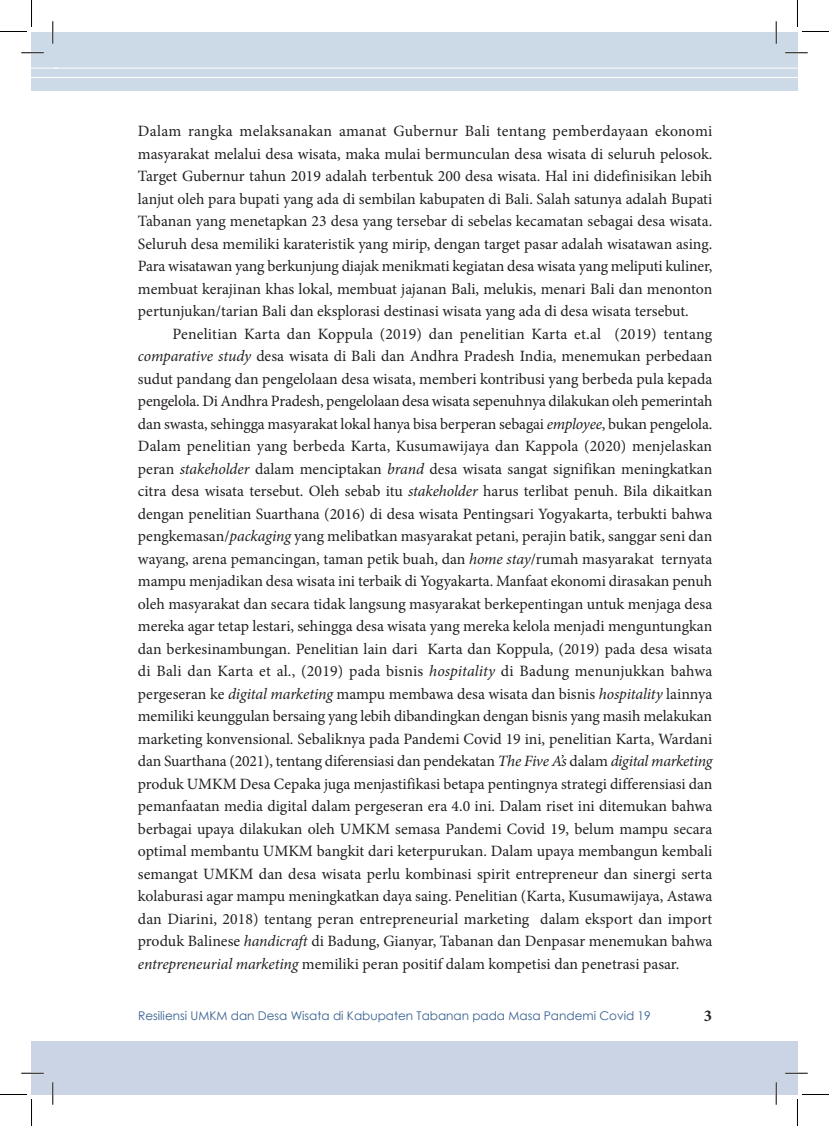
<style>
.page{position:relative;width:829px;height:1126px;background:#fff}
.page>*{position:absolute;margin:0;border:0;box-sizing:border-box;transform-origin:0 0}
.t1{font:700 16.5px "Minion Pro";color:#231f20}
.Normal_2{font:15.75px/22.5px "Minion Pro";color:#231f20;text-align:justify}
.t2{font:12px "Century Gothic";color:#365f91}
.s1{font-style:italic}
</style>
<div class="page">
<div style="left:32px;top:32px;width:765px;height:59px;background:#ccd9e6"></div>
<svg style="left:32px;top:68px;width:22px;height:1px"></svg>
<hr style="left:54px;top:68px;width:743px;height:1px;background:#fff">
<svg style="left:32px;top:77px;width:22px;height:1px"></svg>
<hr style="left:54px;top:77px;width:743px;height:1px;background:#fff">
<div style="left:32px;top:1041px;width:765px;height:53px;background:#cbd4e5"></div>
<hr style="left:21px;top:52px;width:23px;height:2px;background:#fff">
<hr style="left:785px;top:52px;width:22px;height:2px;background:#fff">
<hr style="left:21px;top:1072px;width:23px;height:2px;background:#fff">
<hr style="left:785px;top:1072px;width:22px;height:2px;background:#fff">
<hr style="left:52px;top:21px;width:2px;height:23px;background:#fff">
<hr style="left:52px;top:1082px;width:2px;height:23px;background:#fff">
<hr style="left:775px;top:21px;width:2px;height:23px;background:#fff">
<hr style="left:775px;top:1082px;width:2px;height:23px;background:#fff">
<svg style="left:21px;top:53px;width:23px;height:1px"></svg>
<svg style="left:785px;top:53px;width:22px;height:1px"></svg>
<svg style="left:21px;top:1073px;width:23px;height:1px"></svg>
<svg style="left:785px;top:1073px;width:22px;height:1px"></svg>
<svg style="left:53px;top:21px;width:1px;height:23px"></svg>
<svg style="left:53px;top:1082px;width:1px;height:23px"></svg>
<svg style="left:775px;top:21px;width:1px;height:23px"></svg>
<svg style="left:775px;top:1082px;width:1px;height:23px"></svg>
<svg style="left:0;top:0;width:32px;height:32px"></svg>
<svg style="left:0;top:1094px;width:32px;height:32px"></svg>
<svg style="left:797px;top:0;width:31px;height:32px"></svg>
<svg style="left:797px;top:1094px;width:31px;height:32px"></svg>
<p class="Normal_2" style="left:138px;top:120px;width:576px">Dalam rangka melaksanakan amanat Gubernur Bali tentang pemberdayaan ekonomi masyarakat melalui desa wisata, maka mulai bermunculan desa wisata di seluruh pelosok.<br>Target Gubernur tahun 2019 adalah terbentuk 200 desa wisata. Hal ini didefinisikan lebih lanjut oleh para bupati yang ada di sembilan kabupaten di Bali. Salah satunya adalah Bupati Tabanan yang menetapkan 23 desa yang tersebar di sebelas kecamatan sebagai desa wisata.<br>Seluruh desa memiliki karateristik yang mirip, dengan target pasar adalah wisatawan asing.<br>Para wisatawan yang berkunjung diajak menikmati kegiatan desa wisata yang meliputi kuliner, membuat kerajinan khas lokal, membuat jajanan Bali, melukis, menari Bali dan menonton pertunjukan/tarian Bali dan eksplorasi destinasi wisata yang ada di desa wisata tersebut.</p>
<p class="Normal_2" style="left:138px;top:323px;width:576px;text-indent:34px">Penelitian Karta dan Koppula (2019) dan penelitian Karta et.al (2019) tentang <span class="s1">comparative study</span> desa wisata di Bali dan Andhra Pradesh India, menemukan perbedaan sudut pandang dan pengelolaan desa wisata, memberi kontribusi yang berbeda pula kepada pengelola. Di Andhra Pradesh, pengelolaan desa wisata sepenuhnya dilakukan oleh pemerintah dan swasta, sehingga masyarakat lokal hanya bisa berperan sebagai <span class="s1">employee</span>, bukan pengelola.<br>Dalam penelitian yang berbeda Karta, Kusumawijaya dan Kappola (2020) menjelaskan peran <span class="s1">stakeholder</span> dalam menciptakan <span class="s1">brand</span> desa wisata sangat signifikan meningkatkan citra desa wisata tersebut. Oleh sebab itu <span class="s1">stakeholder</span> harus terlibat penuh. Bila dikaitkan dengan penelitian Suarthana (2016) di desa wisata Pentingsari Yogyakarta, terbukti bahwa pengkemasan/<span class="s1">packaging</span> yang melibatkan masyarakat petani, perajin batik, sanggar seni dan wayang, arena pemancingan, taman petik buah, dan <span class="s1">home stay</span>/rumah masyarakat ternyata mampu menjadikan desa wisata ini terbaik di Yogyakarta. Manfaat ekonomi dirasakan penuh oleh masyarakat dan secara tidak langsung masyarakat berkepentingan untuk menjaga desa mereka agar tetap lestari, sehingga desa wisata yang mereka kelola menjadi menguntungkan dan berkesinambungan. Penelitian lain dari Karta dan Koppula, (2019) pada desa wisata di Bali dan Karta et al., (2019) pada bisnis <span class="s1">hospitality</span> di Badung menunjukkan bahwa pergeseran ke <span class="s1">digital marketing</span> mampu membawa desa wisata dan bisnis <span class="s1">hospitality</span> lainnya memiliki keunggulan bersaing yang lebih dibandingkan dengan bisnis yang masih melakukan marketing konvensional. Sebaliknya pada Pandemi Covid 19 ini, penelitian Karta, Wardani dan Suarthana (2021), tentang diferensiasi dan pendekatan <span class="s1">The Five A’s</span> dalam <span class="s1">digital marketing </span>produk UMKM Desa Cepaka juga menjastifikasi betapa pentingnya strategi differensiasi dan pemanfaatan media digital dalam pergeseran era 4.0 ini. Dalam riset ini ditemukan bahwa berbagai upaya dilakukan oleh UMKM semasa Pandemi Covid 19, belum mampu secara optimal membantu UMKM bangkit dari keterpurukan. Dalam upaya membangun kembali semangat UMKM dan desa wisata perlu kombinasi spirit entrepreneur dan sinergi serta kolaburasi agar mampu meningkatkan daya saing. Penelitian (Karta, Kusumawijaya, Astawa dan Diarini, 2018) tentang peran entrepreneurial marketing dalam eksport dan import produk Balinese <span class="s1">handicraft</span> di Badung, Gianyar, Tabanan dan Denpasar menemukan bahwa <span class="s1">entrepreneurial marketing</span> memiliki peran positif dalam kompetisi dan penetrasi pasar.</p>
<p class="t2" style="left:138px;top:1007px;width:514px">Resiliensi UMKM dan Desa Wisata di Kabupaten Tabanan pada Masa Pandemi Covid 19</p>
<p class="t1" style="left:703px;top:1004px;width:10px">3</p>
</div>
